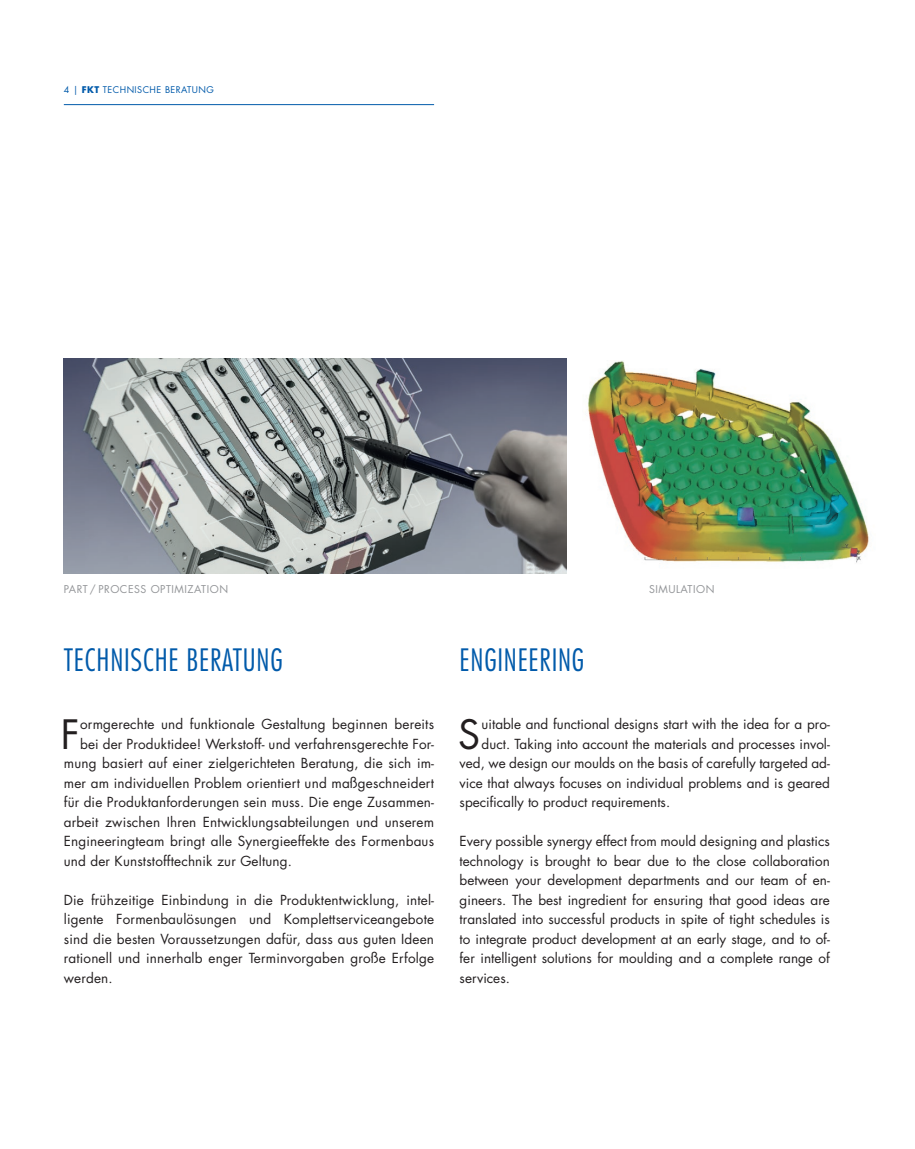
<style>
.page{position:relative;width:915px;height:1149px;background:#fff}
.page>*{position:absolute;margin:0;border:0;box-sizing:border-box;transform-origin:0 0}
.t1{font:39.3px "Futura Std";color:#231f20}
.t2{font:300 condensed 30px "Futura Std";letter-spacing:.025em;color:#015aaa}
.t3{font:13.5px/19.5px "Futura Std";letter-spacing:.01em;color:#231f20;text-align:justify}
.t4{font:10.5px "Futura Std";letter-spacing:.05em;color:#939598}
.t5{font:9px "Futura Std";letter-spacing:.05em;color:#015aaa}
.s1{font-weight:700}
</style>
<div class="page">
<hr style="left:64px;top:104px;width:370px;height:1px;background:#015aaa">
<img style="left:588px;top:361px;width:281px;height:202px">
<img style="left:64px;top:358px;width:502px;height:215px">
<p class="t5" style="left:64px;top:83px;width:151px">4 | <span class="s1">FKT</span> TECHNISCHE BERATUNG</p>
<p class="t4" style="left:64px;top:581px;width:166px">PART / PROCESS OPTIMIZATION</p>
<p class="t4" style="left:648px;top:581px;width:67px">SIMULATION</p>
<h2 class="t2" style="left:64px;top:641px;width:220px">TECHNISCHE BERATUNG</h2>
<h2 class="t2" style="left:459px;top:641px;width:126px">ENGINEERING</h2>
<h1 class="t1" style="left:61px;top:709px;width:20px">F</h1>
<p class="t3" style="left:80px;top:714px;width:355px">ormgerechte und funktionale Gestaltung beginnen bereits</p>
<p class="t3" style="left:80px;top:733px;width:355px">bei der Produktidee! Werkstoff- und verfahrensgerechte For-</p>
<p class="t3" style="left:64px;top:753px;width:371px">mung basiert auf einer zielgerichteten Beratung, die sich im-</p>
<p class="t3" style="left:64px;top:772px;width:371px">mer am individuellen Problem orientiert und maßgeschneidert</p>
<p class="t3" style="left:64px;top:792px;width:371px">für die Produktanforderungen sein muss. Die enge Zusammen-</p>
<p class="t3" style="left:64px;top:811px;width:371px">arbeit zwischen Ihren Entwicklungsabteilungen und unserem</p>
<p class="t3" style="left:64px;top:831px;width:371px">Engineeringteam bringt alle Synergieeffekte des Formenbaus</p>
<p class="t3" style="left:64px;top:850px;width:229px">und der Kunststofftechnik zur Geltung.</p>
<p class="t3" style="left:64px;top:889px;width:371px">Die frühzeitige Einbindung in die Produktentwicklung, intel&shy;ligente Formenbaulösungen und Komplettserviceangebote sind die besten Voraussetzungen dafür, dass aus guten Ideen rationell und innerhalb enger Terminvorgaben große Erfolge werden.</p>
<h1 class="t1" style="left:458px;top:709px;width:24px">S</h1>
<p class="t3" style="left:481px;top:714px;width:349px">uitable and functional designs start with the idea for a pro-</p>
<p class="t3" style="left:481px;top:733px;width:349px">duct. Taking into account the materials and processes invol-</p>
<p class="t3" style="left:459px;top:753px;width:371px">ved, we design our moulds on the basis of carefully targeted ad-</p>
<p class="t3" style="left:459px;top:772px;width:371px">vice that always focuses on individual problems and is geared</p>
<p class="t3" style="left:459px;top:792px;width:212px">specifically to product requirements.</p>
<p class="t3" style="left:459px;top:831px;width:371px">Every possible synergy effect from mould designing and plastics technology is brought to bear due to the close collaboration between your development departments and our team of en&shy;gineers. The best ingredient for ensuring that good ideas are translated into successful products in spite of tight schedules is to integrate product development at an early stage, and to of&shy;fer intelligent solutions for moulding and a complete range of services.</p>
</div>
